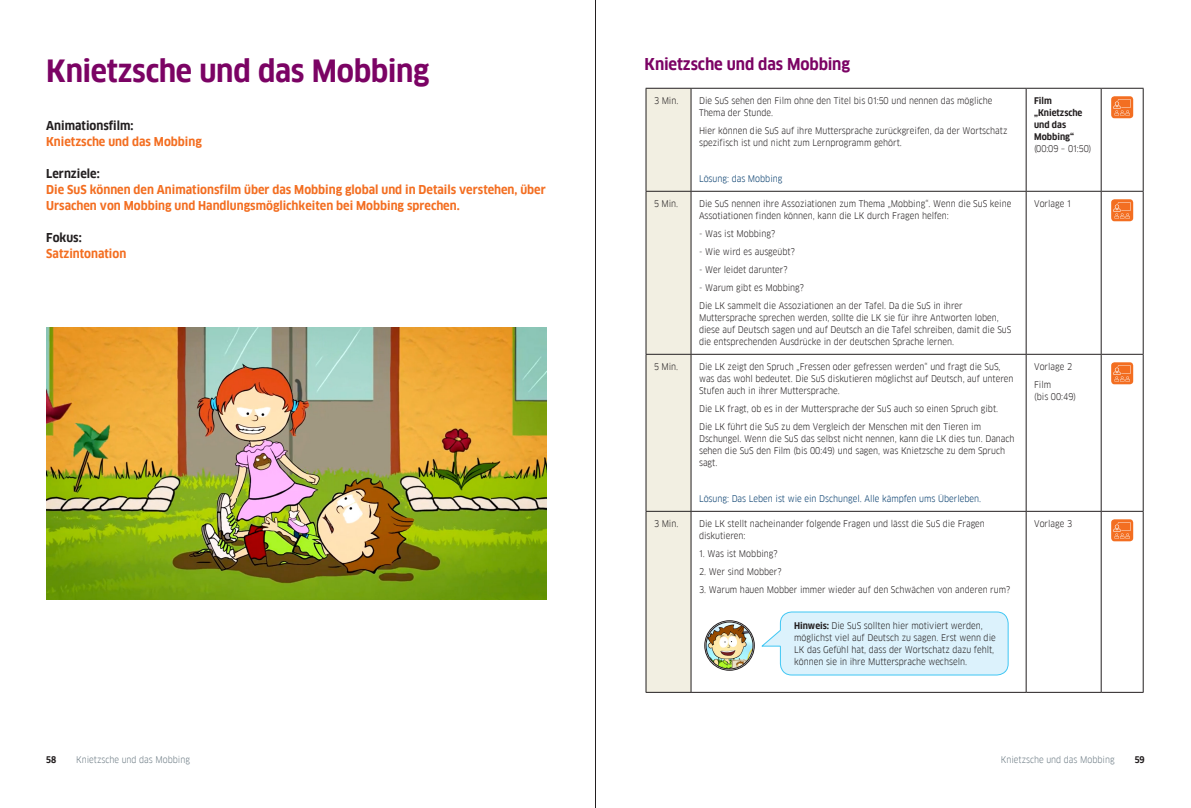
<style>
.page{position:relative;width:1191px;height:808px;background:#fff}
.page>*{position:absolute;margin:0;border:0;box-sizing:border-box;transform-origin:0 0}
.t1{font:700 30px "Goethe FF Clan";letter-spacing:-.01em;color:#7b0364}
.t2{font:700 16px "Goethe FF Clan";letter-spacing:-.005em;color:#7b0364}
.t3{font:700 12px/16px "Goethe FF Clan";color:#f36e21}
.t4{font:700 12px "Goethe FF Clan";color:#231f20}
.t5{font:9px/12px "Goethe FF Clan";color:#231f20}
.t6{font:9px "Goethe FF Clan";color:#003a6b}
.t7{font:700 9px/12px "Goethe FF Clan";color:#231f20}
.t8{font:9px "Goethe FF Clan";color:#6b7a83}
.s1{font-weight:700}
.s2{font-weight:400}
</style>
<div class="page">
<div style="left:646px;top:89px;width:44px;height:603px;background:#f2efe2"></div>
<hr style="left:645px;top:88px;width:46px;height:1px;background:#231f20">
<hr style="left:645px;top:89px;width:1px;height:102px;background:#231f20">
<hr style="left:691px;top:88px;width:335px;height:1px;background:#231f20">
<hr style="left:690px;top:89px;width:1px;height:102px;background:#231f20">
<hr style="left:1026px;top:88px;width:75px;height:1px;background:#231f20">
<hr style="left:1025px;top:89px;width:1px;height:102px;background:#231f20">
<hr style="left:1101px;top:88px;width:42px;height:1px;background:#231f20">
<hr style="left:1100px;top:89px;width:1px;height:102px;background:#231f20">
<hr style="left:1142px;top:89px;width:1px;height:102px;background:#231f20">
<hr style="left:645px;top:191px;width:46px;height:1px;background:#231f20">
<hr style="left:645px;top:192px;width:1px;height:162px;background:#231f20">
<hr style="left:691px;top:191px;width:335px;height:1px;background:#231f20">
<hr style="left:690px;top:192px;width:1px;height:162px;background:#231f20">
<hr style="left:1026px;top:191px;width:75px;height:1px;background:#231f20">
<hr style="left:1025px;top:192px;width:1px;height:162px;background:#231f20">
<hr style="left:1101px;top:191px;width:42px;height:1px;background:#231f20">
<hr style="left:1100px;top:192px;width:1px;height:162px;background:#231f20">
<hr style="left:1142px;top:192px;width:1px;height:162px;background:#231f20">
<hr style="left:645px;top:354px;width:46px;height:1px;background:#231f20">
<hr style="left:645px;top:355px;width:1px;height:156px;background:#231f20">
<hr style="left:691px;top:354px;width:335px;height:1px;background:#231f20">
<hr style="left:690px;top:355px;width:1px;height:156px;background:#231f20">
<hr style="left:1026px;top:354px;width:75px;height:1px;background:#231f20">
<hr style="left:1025px;top:355px;width:1px;height:156px;background:#231f20">
<hr style="left:1101px;top:354px;width:42px;height:1px;background:#231f20">
<hr style="left:1100px;top:355px;width:1px;height:156px;background:#231f20">
<hr style="left:1142px;top:355px;width:1px;height:156px;background:#231f20">
<hr style="left:645px;top:511px;width:46px;height:1px;background:#231f20">
<hr style="left:645px;top:512px;width:1px;height:180px;background:#231f20">
<hr style="left:691px;top:511px;width:335px;height:1px;background:#231f20">
<hr style="left:690px;top:512px;width:1px;height:180px;background:#231f20">
<hr style="left:1026px;top:511px;width:75px;height:1px;background:#231f20">
<hr style="left:1025px;top:512px;width:1px;height:180px;background:#231f20">
<hr style="left:1101px;top:511px;width:42px;height:1px;background:#231f20">
<hr style="left:1100px;top:512px;width:1px;height:180px;background:#231f20">
<hr style="left:1142px;top:512px;width:1px;height:180px;background:#231f20">
<hr style="left:645px;top:692px;width:46px;height:1px;background:#231f20">
<hr style="left:691px;top:692px;width:335px;height:1px;background:#231f20">
<hr style="left:1026px;top:692px;width:75px;height:1px;background:#231f20">
<hr style="left:1101px;top:692px;width:42px;height:1px;background:#231f20">
<div style="left:1111px;top:96px;width:22px;height:22px;background:#f36e21;border-radius:3px"></div>
<svg style="left:1113px;top:99px;width:18px;height:16px"></svg>
<div style="left:1111px;top:199px;width:22px;height:22px;background:#f36e21;border-radius:3px"></div>
<svg style="left:1113px;top:202px;width:18px;height:16px"></svg>
<div style="left:1111px;top:362px;width:22px;height:22px;background:#f36e21;border-radius:3px"></div>
<svg style="left:1113px;top:365px;width:18px;height:16px"></svg>
<div style="left:1111px;top:519px;width:22px;height:22px;background:#f36e21;border-radius:3px"></div>
<svg style="left:1113px;top:522px;width:18px;height:16px"></svg>
<img style="left:46px;top:328px;width:500px;height:272px">
<img style="left:706px;top:622px;width:47px;height:47px;border-radius:23px">
<div style="left:706px;top:622px;width:47px;height:47px;border:1px solid #231f20;border-radius:50%"></div>
<div style="left:704px;top:620px;width:50px;height:50px;border:1px solid #231f20;border-radius:50%"></div>
<svg style="left:761px;top:611px;width:248px;height:65px;background:#daf1fb"></svg>
<hr style="left:595px;top:0;width:1px;height:808px;background:#231f20">
<p class="t1" style="left:46px;top:54px;width:385px">Knietzsche und das Mobbing</p>
<p class="t4" style="left:46px;top:119px;width:89px">Animationsfilm:</p>
<p class="t3" style="left:46px;top:134px;width:157px">Knietzsche und das Mobbing</p>
<p class="t4" style="left:46px;top:167px;width:55px">Lernziele:</p>
<p class="t3" style="left:46px;top:182px;width:501px">Die SuS können den Animationsfilm über das Mobbing global und in Details verstehen, über<br>Ursachen von Mobbing und Handlungsmöglichkeiten bei Mobbing sprechen.</p>
<p class="t4" style="left:46px;top:231px;width:37px">Fokus:</p>
<p class="t3" style="left:46px;top:246px;width:82px">Satzintonation</p>
<p class="t2" style="left:644px;top:55px;width:207px">Knietzsche und das Mobbing</p>
<p class="t5" style="left:654px;top:95px;width:26px">3 Min.</p>
<p class="t5" style="left:699px;top:95px;width:295px">Die SuS sehen den Film ohne den Titel bis 01:50 und nennen das mögliche<br>Thema der Stunde.</p>
<p class="t5" style="left:699px;top:125px;width:310px">Hier können die SuS auf ihre Muttersprache zurückgreifen, da der Wortschatz spezifisch ist und nicht zum Lernprogramm gehört.</p>
<p class="t6" style="left:699px;top:173px;width:85px">Lösung: das Mobbing</p>
<p class="t5" style="left:654px;top:198px;width:26px">5 Min.</p>
<p class="t5" style="left:699px;top:198px;width:314px">Die SuS nennen ihre Assoziationen zum Thema „Mobbing“. Wenn die SuS keine<br>Assotiationen finden können, kann die LK durch Fragen helfen:</p>
<p class="t5" style="left:699px;top:228px;width:78px">- Was ist Mobbing?</p>
<p class="t5" style="left:699px;top:246px;width:97px">- Wie wird es ausgeübt?</p>
<p class="t5" style="left:699px;top:264px;width:90px">- Wer leidet darunter?</p>
<p class="t5" style="left:699px;top:282px;width:106px">- Warum gibt es Mobbing?</p>
<p class="t5" style="left:699px;top:300px;width:314px">Die LK sammelt die Assoziationen an der Tafel. Da die SuS in ihrer Muttersprache sprechen werden, sollte die LK sie für ihre Antworten loben, diese auf Deutsch sagen und auf Deutsch an die Tafel schreiben, damit die SuS die entsprechenden Ausdrücke in der deutschen Sprache lernen.</p>
<p class="t5" style="left:654px;top:361px;width:26px">5 Min.</p>
<p class="t5" style="left:699px;top:361px;width:316px">Die LK zeigt den Spruch „Fressen oder gefressen werden“ und fragt die SuS, was das wohl bedeutet. Die SuS diskutieren möglichst auf Deutsch, auf unteren<br>Stufen auch in ihrer Muttersprache.</p>
<p class="t5" style="left:699px;top:403px;width:301px">Die LK fragt, ob es in der Muttersprache der SuS auch so einen Spruch gibt.</p>
<p class="t5" style="left:699px;top:421px;width:317px">Die LK führt die SuS zu dem Vergleich der Menschen mit den Tieren im Dschungel. Wenn die SuS das selbst nicht nennen, kann die LK dies tun. Danach sehen die SuS den Film (bis 00:49) und sagen, was Knietzsche zu dem Spruch sagt.</p>
<p class="t6" style="left:699px;top:493px;width:284px">Lösung: Das Leben ist wie ein Dschungel. Alle kämpfen ums Überleben.</p>
<p class="t5" style="left:654px;top:518px;width:26px">3 Min.</p>
<p class="t5" style="left:699px;top:518px;width:287px">Die LK stellt nacheinander folgende Fragen und lässt die SuS die Fragen diskutieren:</p>
<p class="t5" style="left:699px;top:548px;width:80px">1. Was ist Mobbing?</p>
<p class="t5" style="left:699px;top:566px;width:84px">2. Wer sind Mobber?</p>
<p class="t5" style="left:699px;top:584px;width:313px">3. Warum hauen Mobber immer wieder auf den Schwächen von anderen rum?</p>
<p class="t5" style="left:794px;top:619px;width:203px"><span class="s1">Hinweis:</span> Die SuS sollten hier motiviert werden, möglichst viel auf Deutsch zu sagen. Erst wenn die LK das Gefühl hat, dass der Wortschatz dazu fehlt, können sie in ihre Muttersprache wechseln.</p>
<p class="t7" style="left:1034px;top:95px;width:59px">Film „Knietzsche und das<br>Mobbing“ <span class="s2">(00:09 – 01:50)</span></p>
<p class="t5" style="left:1034px;top:198px;width:38px">Vorlage 1</p>
<p class="t5" style="left:1034px;top:361px;width:40px">Vorlage 2</p>
<p class="t5" style="left:1034px;top:379px;width:43px">Film<br>(bis 00:49)</p>
<p class="t5" style="left:1034px;top:518px;width:40px">Vorlage 3</p>
<p class="t7" style="left:46px;top:754px;width:12px">58</p>
<p class="t8" style="left:76px;top:754px;width:115px">Knietzsche und das Mobbing</p>
<p class="t8" style="left:1001px;top:754px;width:115px">Knietzsche und das Mobbing</p>
<p class="t7" style="left:1134px;top:754px;width:12px">59</p>
</div>
